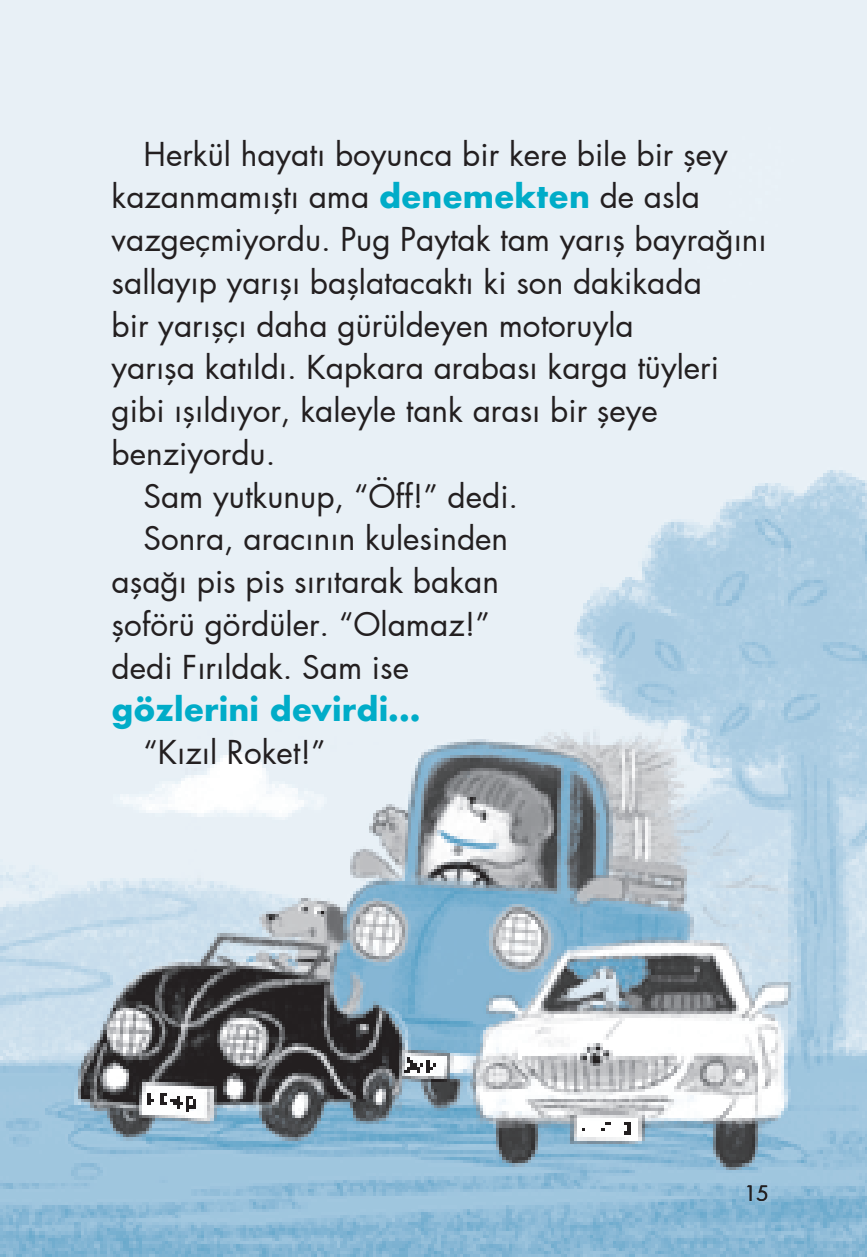
<style>
.page{position:relative;width:867px;height:1257px;background:#fff}
.page>*{position:absolute;margin:0;border:0;box-sizing:border-box;transform-origin:0 0}
.t1{font:31.5px "Futura";color:#231f20}
.t2{font:700 31.5px "Futura";color:#00acc8}
.t3{font:20.25px "Futura";color:#231f20}
.s1{font-weight:700;color:#00acc8}
</style>
<div class="page">
<img style="left:0;top:0;width:866px;height:1257px">
<img style="left:0;top:900px;width:858px;height:357px">
<svg style="left:0;top:1254px;width:4px;height:3px"></svg>
<svg style="left:863px;top:1254px;width:4px;height:3px"></svg>
<p class="t1" style="left:143px;top:132px;width:585px">Herkül hayatı boyunca bir kere bile bir şey</p>
<p class="t1" style="left:112px;top:175px;width:590px">kazanmamıştı ama <span class="s1">denemekten</span> de asla</p>
<p class="t1" style="left:112px;top:218px;width:656px">vazgeçmiyordu. Pug Paytak tam yarış bayrağını</p>
<p class="t1" style="left:112px;top:260px;width:591px">sallayıp yarışı başlatacaktı ki son dakikada</p>
<p class="t1" style="left:112px;top:303px;width:523px">bir yarışçı daha gürüldeyen motoruyla</p>
<p class="t1" style="left:112px;top:346px;width:609px">yarışa katıldı. Kapkara arabası karga tüyleri</p>
<p class="t1" style="left:112px;top:389px;width:547px">gibi ışıldıyor, kaleyle tank arası bir şeye</p>
<p class="t1" style="left:112px;top:431px;width:165px">benziyordu.</p>
<p class="t1" style="left:143px;top:474px;width:376px">Sam yutkunup, “Öff!” dedi.</p>
<p class="t1" style="left:143px;top:517px;width:366px">Sonra, aracının kulesinden</p>
<p class="t1" style="left:112px;top:560px;width:389px">aşağı pis pis sırıtarak bakan</p>
<p class="t1" style="left:112px;top:602px;width:379px">şoförü gördüler. “Olamaz!”</p>
<p class="t1" style="left:112px;top:645px;width:299px">dedi Fırıldak. Sam ise</p>
<p class="t2" style="left:112px;top:687px;width:310px">gözlerini devirdi...</p>
<p class="t1" style="left:143px;top:731px;width:183px">“Kızıl Roket!”</p>
<p class="t3" style="left:743px;top:1179px;width:26px">15</p>
</div>
